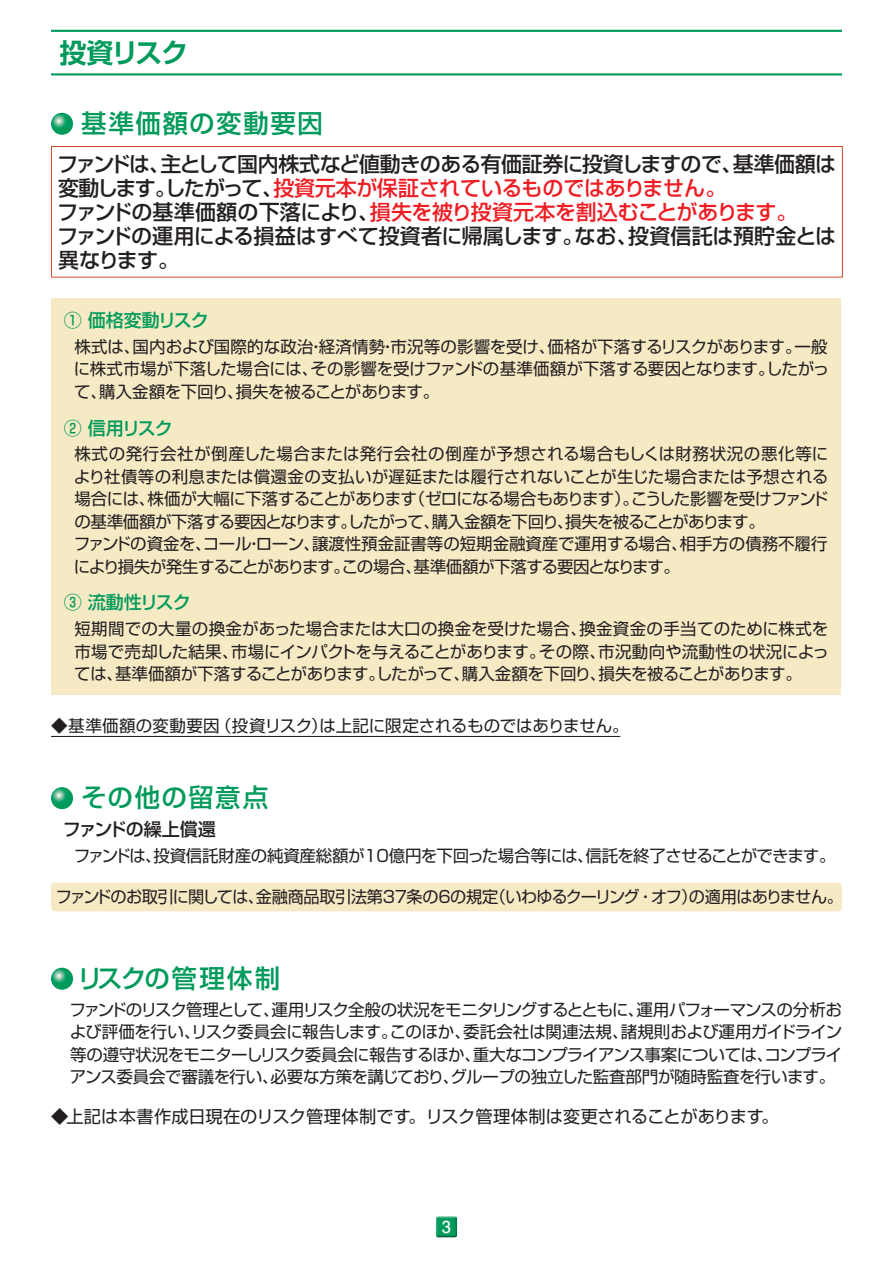
<style>
.page{position:relative;width:893px;height:1263px;background:#fff}
.page>*{position:absolute;margin:0;border:0;box-sizing:border-box;transform-origin:0 0}
.t1{font:700 27px "Shin Go Pro De";letter-spacing:-.065em;color:#009a5a}
.t2{font:500 25.5px "Shin Go Pro";letter-spacing:.06em;color:#009a5a}
.t3{font:500 21px/24px "Shin Go Pro";letter-spacing:-.025em;color:#231f20}
.t4{font:500 18px "Shin Go Pro";letter-spacing:-.065em;color:#009a5a}
.t5{font:500 18px "Shin Go Pro";letter-spacing:-.02em;color:#231f20}
.t6{font:500 18px "Shin Go Pro";letter-spacing:-.035em;color:#009a5a}
.t7{font:17.25px "Shin Go Pro";letter-spacing:-.005em;color:#231f20}
.t8{font:16.5px/22.5px "Shin Go Pro";letter-spacing:-.02em;color:#231f20;text-align:justify}
.t9{font:700 16.5px "Futo Go B101 Pro";color:#fff}
.s1{color:#ee1d23}
</style>
<div class="page">
<div style="left:436px;top:1215px;width:23px;height:24px;background:#231f20;opacity:.75"></div>
<hr style="left:51px;top:73px;width:791px;height:2px;background:#009a5a">
<hr style="left:51px;top:30px;width:791px;height:2px;background:#009a5a">
<hr style="left:51px;top:736px;width:569px;height:1px;background:#231f20">
<svg style="left:51px;top:113px;width:22px;height:22px"></svg>
<div style="left:51px;top:146px;width:792px;height:132px;border:1px solid #d34c29"></div>
<div style="left:51px;top:299px;width:789px;height:396px;background:#f6eac5"></div>
<svg style="left:51px;top:787px;width:22px;height:22px"></svg>
<div style="left:51px;top:882px;width:791px;height:29px;background:#f6eac5;border-radius:4px"></div>
<svg style="left:51px;top:968px;width:22px;height:22px"></svg>
<h1 class="t1" style="left:60px;top:31px;width:130px">投資リスク</h1>
<h2 class="t2" style="left:81px;top:102px;width:244px">基準価額の変動要因</h2>
<p class="t3" style="left:57px;top:149px;width:780px">ファンドは、主として国内株式など値動きのある有価証券に投資しますので、基準価額は変動します。したがって、<span class="s1">投資元本が保証されているものではありません。<br></span>ファンドの基準価額の下落により、<span class="s1">損失を被り投資元本を割込むことがあります。<br></span>ファンドの運用による損益はすべて投資者に帰属します。なお、投資信託は預貯金とは異なります。</p>
<p class="t6" style="left:64px;top:306px;width:146px">① 価格変動リスク</p>
<p class="t8" style="left:74px;top:333px;width:757px">株式は、国内および国際的な政治・経済情勢・市況等の影響を受け、価格が下落するリスクがあります。一般に株式市場が下落した場合には、その影響を受けファンドの基準価額が下落する要因となります。したがって、購入金額を下回り、損失を被ることがあります。</p>
<p class="t4" style="left:64px;top:413px;width:110px">② 信用リスク</p>
<p class="t8" style="left:74px;top:441px;width:756px;text-align:left">株式の発行会社が倒産した場合または発行会社の倒産が予想される場合もしくは財務状況の悪化等により社債等の利息または償還金の支払いが遅延または履行されないことが生じた場合または予想される場合には、株価が大幅に下落することがあります（ゼロになる場合もあります）。こうした影響を受けファンドの基準価額が下落する要因となります。したがって、購入金額を下回り、損失を被ることがあります。<br>ファンドの資金を、コール・ローン、譲渡性預金証書等の短期金融資産で運用する場合、相手方の債務不履行により損失が発生することがあります。この場合、基準価額が下落する要因となります。</p>
<p class="t4" style="left:64px;top:588px;width:128px">③ 流動性リスク</p>
<p class="t8" style="left:74px;top:615px;width:756px">短期間での大量の換金があった場合または大口の換金を受けた場合、換金資金の手当てのために株式を市場で売却した結果、市場にインパクトを与えることがあります。その際、市況動向や流動性の状況によっては、基準価額が下落することがあります。したがって、購入金額を下回り、損失を被ることがあります。</p>
<p class="t8" style="left:51px;top:713px;width:579px">◆基準価額の変動要因（投資リスク）は上記に限定されるものではありません。</p>
<h2 class="t2" style="left:81px;top:777px;width:189px">その他の留意点</h2>
<p class="t5" style="left:63px;top:815px;width:154px">ファンドの繰上償還</p>
<p class="t8" style="left:74px;top:842px;width:763px">ファンドは、投資信託財産の純資産総額が10億円を下回った場合等には、信託を終了させることができます。</p>
<p class="t8" style="left:56px;top:884px;width:788px">ファンドのお取引に関しては、金融商品取引法第37条の6の規定（いわゆるクーリング・オフ）の適用はありません。</p>
<h2 class="t2" style="left:77px;top:957px;width:205px">リスクの管理体制</h2>
<p class="t8" style="left:70px;top:996px;width:774px">ファンドのリスク管理として、運用リスク全般の状況をモニタリングするとともに、運用パフォーマンスの分析および評価を行い、リスク委員会に報告します。このほか、委託会社は関連法規、諸規則および運用ガイドライン等の遵守状況をモニターしリスク委員会に報告するほか、重大なコンプライアンス事案については、コンプライアンス委員会で審議を行い、必要な方策を講じており、グループの独立した監査部門が随時監査を行います。</p>
<p class="t7" style="left:51px;top:1102px;width:729px">◆上記は本書作成日現在のリスク管理体制です。リスク管理体制は変更されることがあります。</p>
<p class="t9" style="left:442px;top:1214px;width:11px">3</p>
</div>
